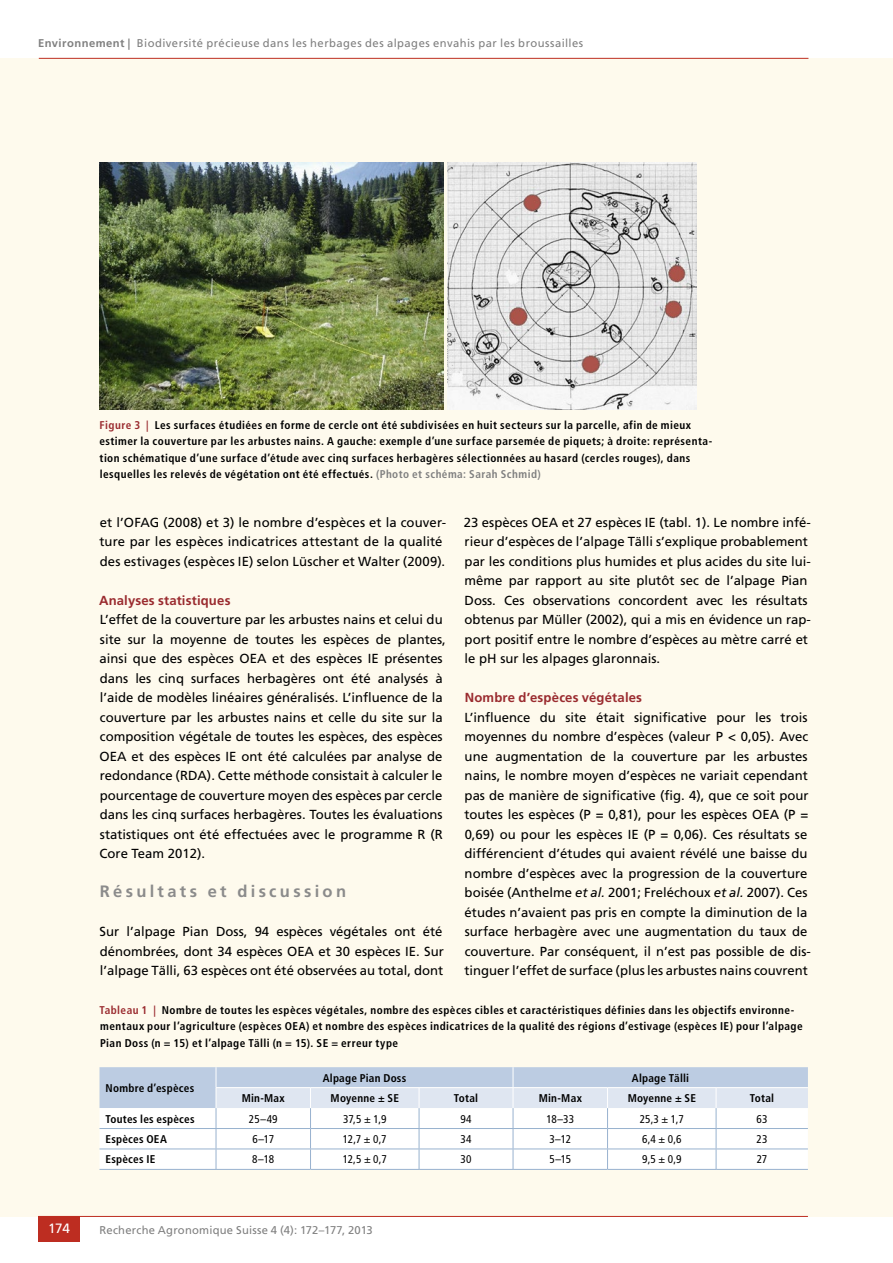
<style>
.page{position:relative;width:893px;height:1263px;background:#fff}
.page>*{position:absolute;margin:0;border:0;box-sizing:border-box;transform-origin:0 0}
.t1{font:700 16.5px "Frutiger LT Std";letter-spacing:.2em;color:#8b8b8b}
.t2{font:13.5px "Frutiger LT Std";color:#fff}
.t3{font:13.2px/19.5px "Frutiger LT Std";color:#000}
.t4{font:700 13.2px "Frutiger LT Std";letter-spacing:.01em;color:#9a2b2f}
.t5{font:700 condensed 11.25px/16.5px "Frutiger LT Std";letter-spacing:.04em;color:#000}
.t6{font:11.25px "Frutiger LT Std";letter-spacing:.035em;color:#808080}
.t7{font:700 condensed 11.25px "Frutiger LT Std";letter-spacing:.02em;color:#000}
.t8{font:condensed 11.25px "Frutiger LT Std";color:#000}
.s1{font-weight:700}
.s2{color:#9a2b2f}
.s3{color:#808080}
.s4{font-style:italic}
</style>
<div class="page">
<div style="left:0;top:58px;width:893px;height:1158px;background:#fefaed"></div>
<hr style="left:39px;top:58px;width:769px;height:1px;background:#bd2d21">
<hr style="left:38px;top:1216px;width:770px;height:1px;background:#bd2d21">
<div style="left:38px;top:1216px;width:42px;height:26px;background:#bd2d21"></div>
<img style="left:99px;top:163px;width:344px;height:247px">
<img style="left:447px;top:163px;width:250px;height:247px">
<hr style="left:99px;top:1169px;width:117px;height:1px;background:#98b2cf">
<hr style="left:216px;top:1169px;width:94px;height:1px;background:#98b2cf">
<hr style="left:310px;top:1169px;width:109px;height:1px;background:#98b2cf">
<hr style="left:419px;top:1169px;width:94px;height:1px;background:#98b2cf">
<hr style="left:513px;top:1169px;width:95px;height:1px;background:#98b2cf">
<hr style="left:608px;top:1169px;width:108px;height:1px;background:#98b2cf">
<hr style="left:716px;top:1169px;width:92px;height:1px;background:#98b2cf">
<svg style="left:99px;top:1067px;width:709px;height:102px;background:#e7edf4"></svg>
<p class="t6" style="left:38px;top:36px;width:547px"><span class="s1">Environnement |</span> Biodiversité précieuse dans les herbages des alpages envahis par les broussailles</p>
<p class="t5" style="left:99px;top:417px;width:614px"><span class="s2">Figure 3 |</span> Les surfaces étudiées en forme de cercle ont été subdivisées en huit secteurs sur la parcelle, afin de mieux estimer la couverture par les arbustes nains. A gauche: exemple d’une surface parsemée de piquets; à droite: représenta&shy;tion schématique d’une surface d’étude avec cinq surfaces herbagères sélectionnées au hasard (cercles rouges), dans lesquelles les relevés de végétation ont été effectués. <span class="s3">(Photo et schéma: Sarah Schmid)</span></p>
<p class="t3" style="left:99px;top:512px;width:348px">et l’OFAG (2008) et 3) le nombre d’espèces et la couver&shy;ture par les espèces indicatrices attestant de la qualité des estivages (espèces IE) selon Lüscher et Walter (2009).</p>
<p class="t4" style="left:99px;top:592px;width:133px">Analyses statistiques</p>
<p class="t3" style="left:100px;top:610px;width:348px">L’effet de la couverture par les arbustes nains et celui du site sur la moyenne de toutes les espèces de plantes, ainsi que des espèces OEA et des espèces IE présentes dans les cinq surfaces herbagères ont été analysés à l’aide de modèles linéaires généralisés. L’influence de la couverture par les arbustes nains et celle du site sur la composition végétale de toutes les espèces, des espèces OEA et des espèces IE ont été calculées par analyse de redondance (RDA). Cette méthode consistait à calculer le pourcentage de couverture moyen des espèces par cercle dans les cinq surfaces herbagères. Toutes les évaluations statistiques ont été effectuées avec le programme R (R Core Team 2012).</p>
<p class="t1" style="left:100px;top:882px;width:248px">Résultats et discussion</p>
<p class="t3" style="left:100px;top:922px;width:346px;text-align:justify">Sur l’alpage Pian Doss, 94 espèces végétales ont été dénombrées, dont 34 espèces OEA et 30 espèces IE. Sur l’alpage Tälli, 63 espèces ont été observées au total, dont</p>
<p class="t3" style="left:464px;top:512px;width:349px">23 espèces OEA et 27 espèces IE (tabl. 1). Le nombre infé&shy;rieur d’espèces de l’alpage Tälli s’explique probablement par les conditions plus humides et plus acides du site lui&shy;même par rapport au site plutôt sec de l’alpage Pian Doss. Ces observations concordent avec les résultats obtenus par Müller (2002), qui a mis en évidence un rap&shy;port positif entre le nombre d’espèces au mètre carré et le pH sur les alpages glaronnais.</p>
<p class="t4" style="left:465px;top:690px;width:179px">Nombre d’espèces végétales</p>
<p class="t3" style="left:464px;top:707px;width:348px">L’influence du site était significative pour les trois moyennes du nombre d’espèces (valeur P &lt; 0,05). Avec une augmentation de la couverture par les arbustes nains, le nombre moyen d’espèces ne variait cependant pas de manière de significative (fig. 4), que ce soit pour toutes les espèces (P = 0,81), pour les espèces OEA (P = 0,69) ou pour les espèces IE (P = 0,06). Ces résultats se différencient d’études qui avaient révélé une baisse du nombre d’espèces avec la progression de la couverture boisée (Anthelme <span class="s4">et al.</span> 2001; Freléchoux <span class="s4">et al.</span> 2007). Ces études n’avaient pas pris en compte la diminution de la surface herbagère avec une augmentation du taux de couverture. Par conséquent, il n’est pas possible de dis&shy;tinguer l’effet de surface (plus les arbustes nains couvrent</p>
<p class="t5" style="left:99px;top:1002px;width:705px"><span class="s2">Tableau 1 |</span> Nombre de toutes les espèces végétales, nombre des espèces cibles et caractéristiques définies dans les objectifs environne&shy;mentaux pour l’agriculture (espèces OEA) et nombre des espèces indicatrices de la qualité des régions d’estivage (espèces IE) pour l’alpage<br>Pian Doss (n = 15) et l’alpage Tälli (n = 15). SE = erreur type</p>
<p class="t7" style="left:105px;top:1081px;width:90px">Nombre d’espèces</p>
<p class="t7" style="left:323px;top:1071px;width:85px">Alpage Pian Doss</p>
<p class="t7" style="left:632px;top:1071px;width:59px">Alpage Tälli</p>
<p class="t5" style="left:242px;top:1090px;width:45px">Min-Max</p>
<p class="t7" style="left:331px;top:1091px;width:70px">Moyenne ± SE</p>
<p class="t5" style="left:454px;top:1090px;width:26px">Total</p>
<p class="t5" style="left:539px;top:1090px;width:45px">Min-Max</p>
<p class="t7" style="left:628px;top:1091px;width:70px">Moyenne ± SE</p>
<p class="t5" style="left:750px;top:1090px;width:26px">Total</p>
<p class="t7" style="left:105px;top:1112px;width:91px">Toutes les espèces</p>
<p class="t8" style="left:249px;top:1112px;width:30px">25–49</p>
<p class="t8" style="left:343px;top:1112px;width:45px">37,5 ± 1,9</p>
<p class="t8" style="left:460px;top:1112px;width:13px">94</p>
<p class="t8" style="left:546px;top:1112px;width:29px">18–33</p>
<p class="t8" style="left:640px;top:1112px;width:46px">25,3 ± 1,7</p>
<p class="t8" style="left:756px;top:1112px;width:13px">63</p>
<p class="t7" style="left:105px;top:1132px;width:63px">Espèces OEA</p>
<p class="t8" style="left:252px;top:1132px;width:23px">6–17</p>
<p class="t8" style="left:343px;top:1132px;width:45px">12,7 ± 0,7</p>
<p class="t8" style="left:460px;top:1132px;width:13px">34</p>
<p class="t8" style="left:549px;top:1132px;width:23px">3–12</p>
<p class="t8" style="left:642px;top:1132px;width:41px">6,4 ± 0,6</p>
<p class="t8" style="left:756px;top:1132px;width:12px">23</p>
<p class="t7" style="left:106px;top:1153px;width:51px">Espèces IE</p>
<p class="t8" style="left:252px;top:1153px;width:23px">8–18</p>
<p class="t8" style="left:343px;top:1153px;width:46px">12,5 ± 0,7</p>
<p class="t8" style="left:461px;top:1153px;width:13px">30</p>
<p class="t8" style="left:549px;top:1153px;width:23px">5–15</p>
<p class="t8" style="left:642px;top:1153px;width:41px">9,5 ± 0,9</p>
<p class="t8" style="left:757px;top:1153px;width:12px">27</p>
<p class="t2" style="left:48px;top:1221px;width:23px">174</p>
<p class="t6" style="left:99px;top:1223px;width:275px">Recherche Agronomique Suisse 4 (4): 172–177, 2013</p>
</div>
